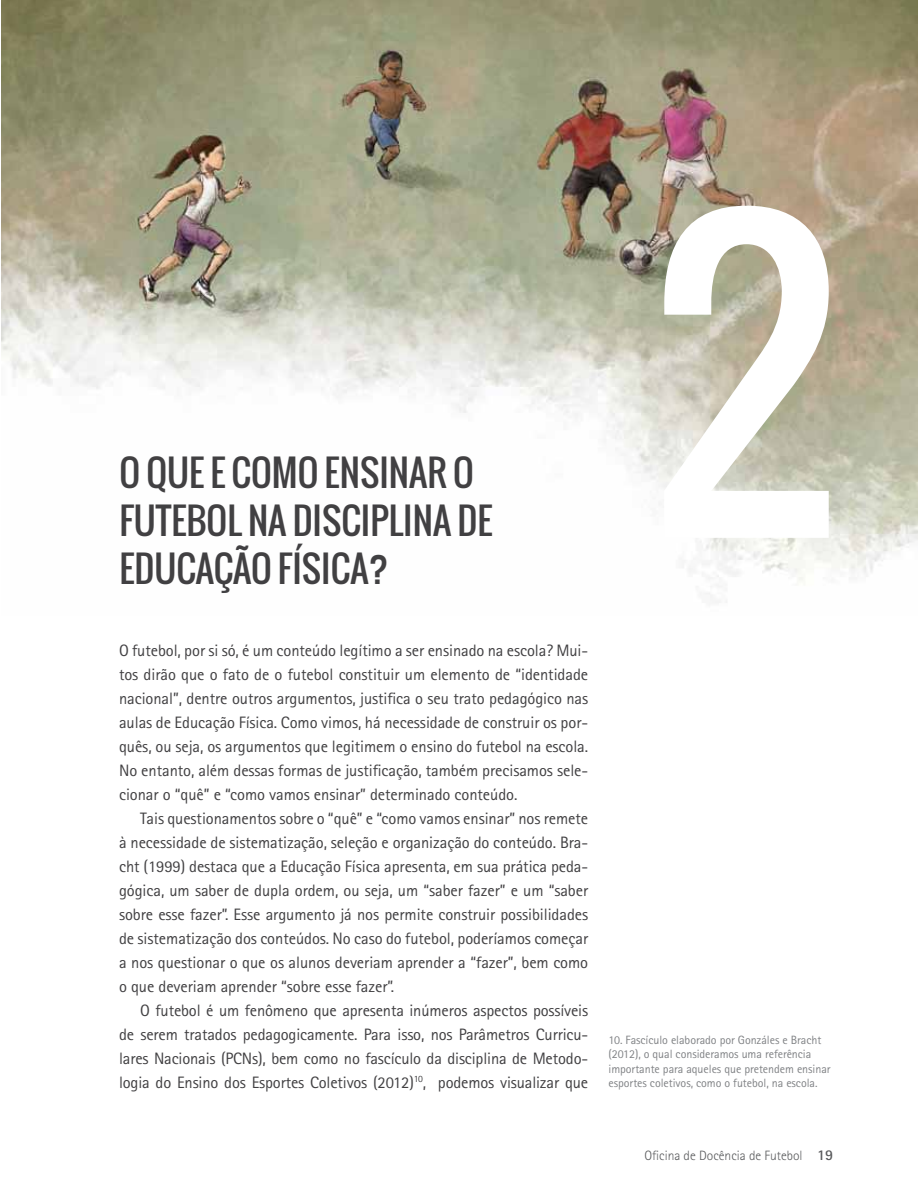
<style>
.page{position:relative;width:918px;height:1188px;background:#fff}
.page>*{position:absolute;margin:0;border:0;box-sizing:border-box;transform-origin:0 0}
.t1{font:375.9px "Oswald";color:#fff}
.t2{font:36px/48px "Oswald";color:#414042}
.t3{font:16.5px/24px "Rotis Sans Serif Std";letter-spacing:-.005em;color:#414042;text-align:justify}
.t4{font:300 13.5px "Rotis Sans Serif Std";color:#58595b}
.t5{font:12px/14.4px "Rotis Sans Serif Std";letter-spacing:-.005em;color:#808285}
.s1{font-weight:700;font-size:15px}
</style>
<div class="page">
<img style="left:1px;top:0;width:917px;height:603px">
<h2 class="t2" style="left:119px;top:448px;width:375px">O QUE E COMO ENSINAR O<br>FUTEBOL NA DISCIPLINA DE<br>EDUCAÇÃO FÍSICA?</h2>
<p class="t3" style="left:119px;top:638px;width:471px">O futebol, por si só, é um conteúdo legítimo a ser ensinado na escola? Mui&shy;tos dirão que o fato de o futebol constituir um elemento de “identidade nacional”, dentre outros argumentos, justifica o seu trato pedagógico nas aulas de Educação Física. Como vimos, há necessidade de construir os por&shy;quês, ou seja, os argumentos que legitimem o ensino do futebol na escola.<br>No entanto, além dessas formas de justificação, também precisamos sele&shy;cionar o “quê” e “como vamos ensinar” determinado conteúdo.</p>
<p class="t3" style="left:119px;top:806px;width:471px;text-indent:21px">Tais questionamentos sobre o “quê” e “como vamos ensinar” nos remete à necessidade de sistematização, seleção e organização do conteúdo. Bra&shy;cht (1999) destaca que a Educação Física apresenta, em sua prática peda&shy;gógica, um saber de dupla ordem, ou seja, um “saber fazer” e um “saber sobre esse fazer”. Esse argumento já nos permite construir possibilidades de sistematização dos conteúdos. No caso do futebol, poderíamos começar a nos questionar o que os alunos deveriam aprender a “fazer”, bem como o que deveriam aprender “sobre esse fazer”.</p>
<p class="t3" style="left:119px;top:998px;width:471px;text-indent:21px">O futebol é um fenômeno que apresenta inúmeros aspectos possíveis de serem tratados pedagogicamente. Para isso, nos Parâmetros Curricu&shy;lares Nacionais (PCNs), bem como no fascículo da disciplina de Metodo&shy;logia do Ensino dos Esportes Coletivos (2012)<sup>10</sup>, podemos visualizar que</p>
<h1 class="t1" style="left:651px;top:93px;width:189px">2</h1>
<p class="t5" style="left:609px;top:1033px;width:224px">10. Fascículo elaborado por Gonzáles e Bracht (2012), o qual consideramos uma referência importante para aqueles que pretendem ensinar esportes coletivos, como o futebol, na escola.</p>
<p class="t4" style="left:644px;top:1147px;width:190px">Oficina de Docência de Futebol <span class="s1">19</span></p>
</div>
